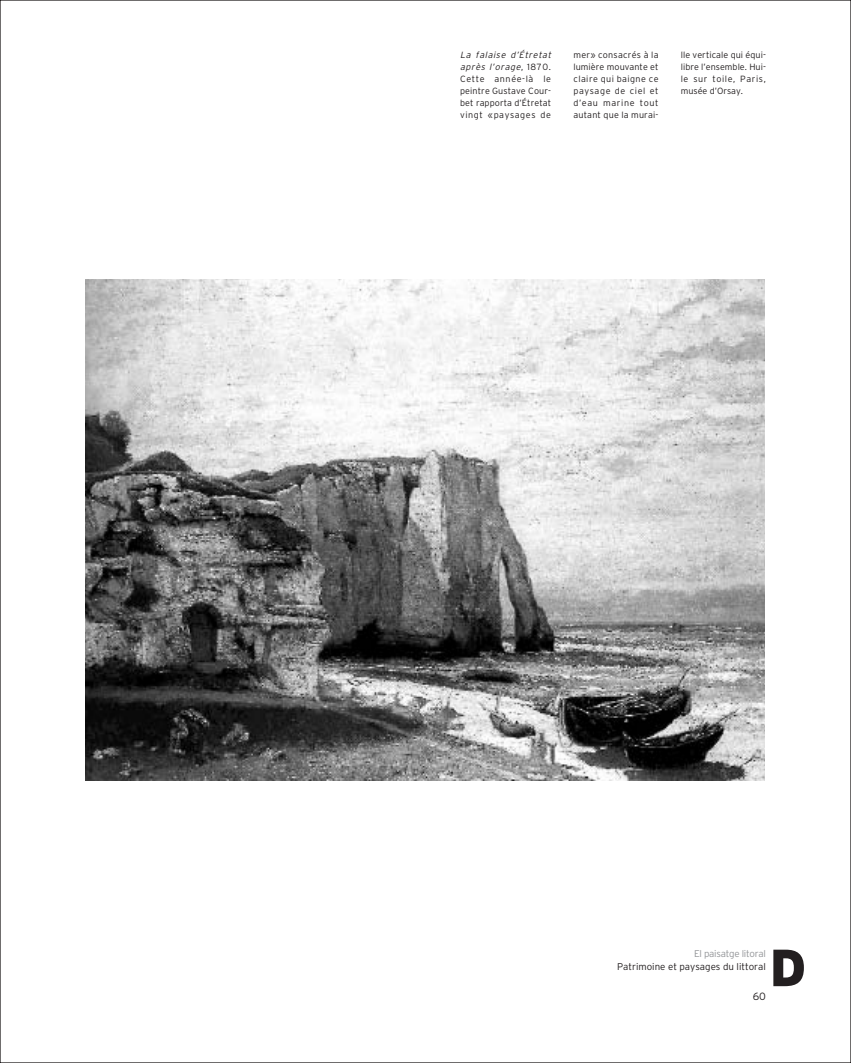
<style>
.page{position:relative;width:851px;height:1063px;background:#fff}
.page>*{position:absolute;margin:0;border:0;box-sizing:border-box;transform-origin:0 0}
.t1{font:900 52.2px "Interstate";color:#231f20}
.t2{font:300 10.5px "Interstate";color:#231f20}
.t3{font:300 9.75px "Interstate";color:#231f20}
.t4{font:300 9.75px "Interstate";letter-spacing:-.025em;color:#939598}
.t5{font:300 9px/12px "Interstate";letter-spacing:.02em;color:#231f20;text-align:justify}
.s1{font-style:italic}
</style>
<div class="page">
<img style="left:85px;top:280px;width:679px;height:501px">
<p class="t5" style="left:460px;top:49px;width:94px;text-align:left"><span class="s1">La falaise d’Étretat après l’orage</span>, 1 8 7 0 .<br>Cette année-là le peintre Gustave Cour&shy;bet rapporta d’Étretat vingt «paysages de</p>
<p class="t5" style="left:573px;top:49px;width:87px">mer» consacrés à la lumière mouvante et claire qui baigne ce paysage de ciel et d’eau marine tout autant que la murai-</p>
<p class="t5" style="left:680px;top:49px;width:87px">lle verticale qui équi&shy;libre l’ensemble. Hui&shy;le sur toile, Paris, musée d’Orsay.</p>
<p class="t4" style="left:694px;top:948px;width:73px">El paisatge litoral</p>
<p class="t3" style="left:617px;top:961px;width:150px">Patrimoine et paysages du littoral</p>
<p class="t2" style="left:752px;top:990px;width:15px">60</p>
<h1 class="t1" style="left:769px;top:938px;width:38px">D</h1>
</div>
